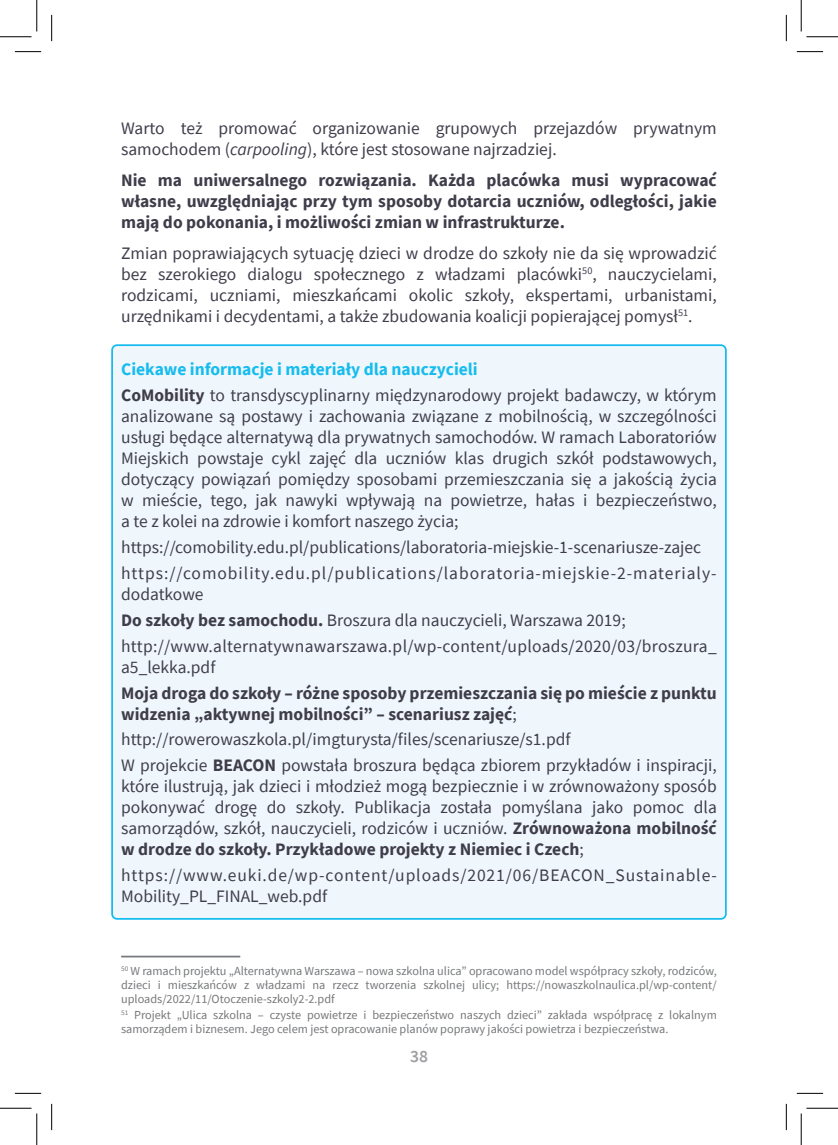
<style>
.page{position:relative;width:838px;height:1145px;background:#fff}
.page>*{position:absolute;margin:0;border:0;box-sizing:border-box;transform-origin:0 0}
.t1{font:17.5px/21px "Source Sans Pro";color:#403d4b}
.t2{font:700 17.5px/21px "Source Sans Pro";color:#403d4b}
.t3{font:17.5px/21px "Source Sans Pro";letter-spacing:.05em;color:#403d4b}
.t4{font:600 17.5px "Source Sans Pro";color:#9d9fa2}
.t5{font:12.25px/14px "Source Sans Pro";color:#76787b;text-align:justify}
.s1{font-style:italic}
.s2{font-weight:700;color:#17bcef}
.s3{font-weight:700}
.s4{font-weight:400}
</style>
<div class="page">
<div style="left:112px;top:345px;width:613px;height:574px;background:#eff7fc;border-radius:5px"></div>
<div style="left:111px;top:344px;width:615px;height:576px;border:2px solid #17bcef;border-radius:5px"></div>
<hr style="left:121px;top:956px;width:119px;height:1px;background:#76787b">
<svg style="left:15px;top:51px;width:26px;height:1px"></svg>
<svg style="left:796px;top:51px;width:27px;height:1px"></svg>
<svg style="left:15px;top:1093px;width:26px;height:1px"></svg>
<svg style="left:796px;top:1093px;width:27px;height:1px"></svg>
<svg style="left:51px;top:15px;width:1px;height:26px"></svg>
<svg style="left:51px;top:1104px;width:1px;height:26px"></svg>
<svg style="left:786px;top:15px;width:1px;height:26px"></svg>
<svg style="left:786px;top:1104px;width:1px;height:26px"></svg>
<hr style="left:0;top:36px;width:32px;height:1px;background:#000">
<hr style="left:806px;top:36px;width:31px;height:1px;background:#000">
<hr style="left:0;top:1108px;width:32px;height:1px;background:#000">
<hr style="left:806px;top:1108px;width:31px;height:1px;background:#000">
<hr style="left:36px;top:0;width:1px;height:31px;background:#000">
<hr style="left:36px;top:1113px;width:1px;height:32px;background:#000">
<hr style="left:800px;top:0;width:1px;height:31px;background:#000">
<hr style="left:800px;top:1113px;width:1px;height:32px;background:#000">
<p class="t1" style="left:121px;top:118px;width:597px">Warto też promować organizowanie grupowych przejazdów prywatnym samochodem (<span class="s1">carpooling</span>), które jest stosowane najrzadziej.</p>
<p class="t2" style="left:121px;top:170px;width:597px;text-align:justify">Nie ma uniwersalnego rozwiązania. Każda placówka musi wypracować własne, uwzględniając przy tym sposoby dotarcia uczniów, odległości, jakie mają do pokonania, i możliwości zmian w infrastrukturze.</p>
<p class="t1" style="left:121px;top:243px;width:597px;text-align:justify">Zmian poprawiających sytuację dzieci w drodze do szkoły nie da się wprowadzić bez szerokiego dialogu społecznego z władzami placówki<sup>50</sup>, nauczycielami, rodzicami, uczniami, mieszkańcami okolic szkoły, ekspertami, urbanistami, urzędnikami i decydentami, a także zbudowania koalicji popierającej pomysł<sup>51</sup>.</p>
<p class="t1" style="left:121px;top:356px;width:597px;line-height:25.9px"><span class="s2">Ciekawe informacje i materiały dla nauczycieli<br></span><span class="s3">CoMobility</span> to transdyscyplinarny międzynarodowy projekt badawczy, w którym</p>
<p class="t1" style="left:121px;top:405px;width:597px;text-align:justify">analizowane są postawy i zachowania związane z mobilnością, w szczególności usługi będące alternatywą dla prywatnych samochodów. W ramach Laboratoriów Miejskich powstaje cykl zajęć dla uczniów klas drugich szkół podstawowych, dotyczący powiązań pomiędzy sposobami przemieszczania się a jakością życia w mieście, tego, jak nawyki wpływają na powietrze, hałas i bezpieczeństwo, a te z kolei na zdrowie i komfort naszego życia;</p>
<p class="t1" style="left:121px;top:534px;width:597px;line-height:25.9px">https://comobility.edu.pl/publications/laboratoria-miejskie-1-scenariusze-zajec https://comobility.edu.pl/publications/laboratoria-miejskie-2-materialy-</p>
<p class="t1" style="left:121px;top:581px;width:597px;line-height:25.9px">dodatkowe<br><span class="s3">Do szkoły bez samochodu.</span> Broszura dla nauczycieli, Warszawa 2019; http://www.alternatywnawarszawa.pl/wp-content/uploads/2020/03/broszura_</p>
<p class="t1" style="left:121px;top:656px;width:96px">a5_lekka.pdf</p>
<p class="t2" style="left:121px;top:682px;width:597px">Moja droga do szkoły – różne sposoby przemieszczania się po mieście z punktu widzenia „aktywnej mobilności” – scenariusz zajęć<span class="s4">;</span></p>
<p class="t1" style="left:121px;top:727px;width:597px;line-height:25.9px">http://rowerowaszkola.pl/imgturysta/files/scenariusze/s1.pdf<br>W projekcie <span class="s3">BEACON</span> powstała broszura będąca zbiorem przykładów i inspiracji,</p>
<p class="t1" style="left:121px;top:776px;width:597px;text-align:justify">które ilustrują, jak dzieci i młodzież mogą bezpiecznie i w zrównoważony sposób pokonywać drogę do szkoły. Publikacja została pomyślana jako pomoc dla samorządów, szkół, nauczycieli, rodziców i uczniów. <span class="s3">Zrównoważona mobilność w drodze do szkoły. Przykładowe projekty z Niemiec i Czech</span>;</p>
<p class="t3" style="left:121px;top:865px;width:597px">https://www.euki.de/wp-content/uploads/2021/06/BEACON_Sustainable-<br>Mobility_PL_FINAL_web.pdf</p>
<p class="t5" style="left:121px;top:964px;width:597px"><sup>50</sup> W ramach projektu „Alternatywna Warszawa – nowa szkolna ulica” opracowano model współpracy szkoły, rodziców, dzieci i mieszkańców z władzami na rzecz tworzenia szkolnej ulicy; https://nowaszkolnaulica.pl/wp-content/ uploads/2022/11/Otoczenie-szkoly2-2.pdf</p>
<p class="t5" style="left:121px;top:1008px;width:597px"><sup>51</sup> Projekt „Ulica szkolna – czyste powietrze i bezpieczeństwo naszych dzieci” zakłada współpracę z lokalnym samorządem i biznesem. Jego celem jest opracowanie planów poprawy jakości powietrza i bezpieczeństwa.</p>
<p class="t4" style="left:410px;top:1045px;width:19px">38</p>
</div>
